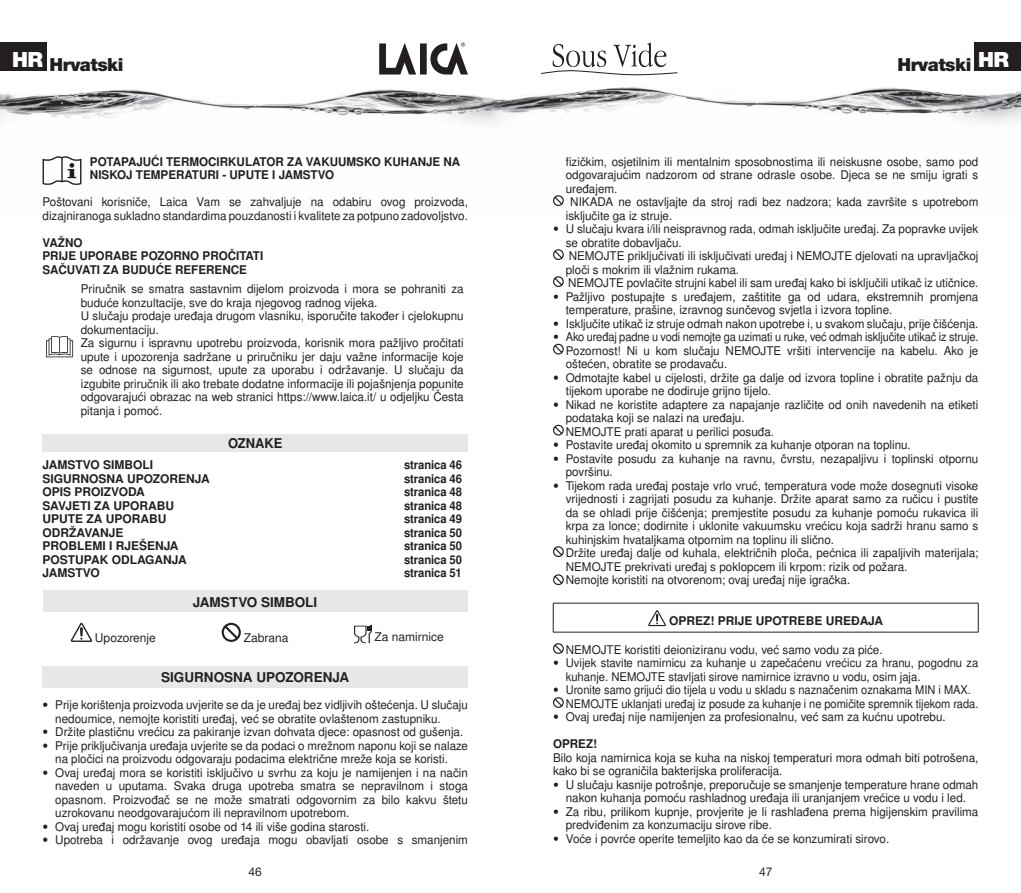
<style>
.page{position:relative;width:1021px;height:893px;background:#fff}
.page>*{position:absolute;margin:0;border:0;box-sizing:border-box;transform-origin:0 0}
.t1{font:900 18px "Helvetica Neue";letter-spacing:-.025em;color:#231f20}
.t2{font:700 13.5px "Nimbus San LCE";color:#231f20}
.t3{font:700 13.5px "Nimbus San LCE";color:#231f20;scale:.96 1}
.t4{font:12px/13.5px "Nimbus San LCE";color:#231f20}
.t5{font:12px/13.5px "Nimbus San LCE";color:#231f20;text-align:justify;scale:.92 1}
.t6{font:700 12px/13.5px "Nimbus San LCE";color:#231f20}
.t7{font:12px/13.5px "Nimbus San LCE";color:#231f20;scale:.96 1}
.t8{font:12px/13.5px "Nimbus San LCE";color:#231f20;scale:.94 1}
.t9{font:700 12px/13.5px "Nimbus San LCE";color:#231f20;text-align:justify;scale:.94 1}
.t10{font:12px "Helvetica Neue";color:#231f20}
.s1{font-family:"Helvetica Neue";font-weight:300;font-stretch:condensed}
</style>
<div class="page">
<img style="left:0;top:48px;width:1020px;height:137px">
<svg style="left:379px;top:43px;width:89px;height:32px"></svg>
<svg style="left:540px;top:43px;width:138px;height:32px"></svg>
<div style="left:0;top:43px;width:46px;height:28px;background:#231f20"></div>
<div style="left:974px;top:43px;width:46px;height:28px;background:#231f20"></div>
<svg style="left:43px;top:156px;width:38px;height:29px"></svg>
<svg style="left:46px;top:336px;width:27px;height:21px"></svg>
<div style="left:43px;top:434px;width:425px;height:18px;background:#e6e7e9"></div>
<div style="left:43px;top:591px;width:424px;height:21px;background:#e6e7e9"></div>
<svg style="left:71px;top:623px;width:21px;height:19px"></svg>
<svg style="left:222px;top:623px;width:19px;height:19px"></svg>
<svg style="left:354px;top:626px;width:18px;height:17px"></svg>
<div style="left:43px;top:666px;width:425px;height:21px;background:#e6e7e9"></div>
<svg style="left:553px;top:195px;width:11px;height:11px"></svg>
<svg style="left:553px;top:249px;width:11px;height:11px"></svg>
<svg style="left:553px;top:276px;width:11px;height:11px"></svg>
<svg style="left:553px;top:344px;width:11px;height:10px"></svg>
<svg style="left:553px;top:425px;width:11px;height:10px"></svg>
<svg style="left:553px;top:546px;width:11px;height:11px"></svg>
<svg style="left:553px;top:574px;width:11px;height:11px"></svg>
<hr style="left:553px;top:603px;width:425px;height:1px;background:#231f20">
<svg style="left:553px;top:603px;width:1px;height:29px"></svg>
<svg style="left:978px;top:603px;width:1px;height:29px"></svg>
<hr style="left:553px;top:632px;width:425px;height:1px;background:#231f20">
<svg style="left:648px;top:610px;width:18px;height:16px"></svg>
<svg style="left:553px;top:643px;width:11px;height:11px"></svg>
<svg style="left:553px;top:697px;width:11px;height:11px"></svg>
<h1 class="t1" style="left:12px;top:54px;width:113px"><sup>HR</sup> Hrvatski</h1>
<h1 class="t1" style="left:897px;top:54px;width:113px">Hrvatski <sup>HR</sup></h1>
<p class="t6" style="left:90px;top:155px;width:372px">POTAPAJUĆI TERMOCIRKULATOR ZA VAKUUMSKO KUHANJE NA<br>NISKOJ TEMPERATURI - UPUTE I JAMSTVO</p>
<p class="t4" style="left:43px;top:196px;width:427px">Poštovani korisniče, Laica Vam se zahvaljuje na odabiru ovog proizvoda, dizajniranoga sukladno standardima pouzdanosti i kvalitete za potpuno zadovoljstvo.</p>
<p class="t6" style="left:43px;top:236px;width:222px">VAŽNO<br>PRIJE UPORABE POZORNO PROČITATI<br>SAČUVATI ZA BUDUĆE REFERENCE</p>
<p class="t4" style="left:81px;top:283px;width:384px">Priručnik se smatra sastavnim dijelom proizvoda i mora se pohraniti za buduće konzultacije, sve do kraja njegovog radnog vijeka.<br>U slučaju prodaje uređaja drugom vlasniku, isporučite također i cjelokupnu dokumentaciju.<br>Za sigurnu i ispravnu upotrebu proizvoda, korisnik mora pažljivo pročitati upute i upozorenja sadržane u priručniku jer daju važne informacije koje se odnose na sigurnost, upute za uporabu i održavanje. U slučaju da izgubite priručnik ili ako trebate dodatne informacije ili pojašnjenja popunite odgovarajući obrazac na web stranici https://www.laica.it/ u odjeljku Česta pitanja i pomoć.</p>
<p class="t3" style="left:228px;top:435px;width:58px">OZNAKE</p>
<p class="t6" style="left:43px;top:459px;width:169px">JAMSTVO SIMBOLI<br>SIGURNOSNA UPOZORENJA<br>OPIS PROIZVODA<br>SAVJETI ZA UPORABU<br>UPUTE ZA UPORABU<br>ODRŽAVANJE<br>PROBLEMI I RJEŠENJA<br>POSTUPAK ODLAGANJA<br>JAMSTVO</p>
<p class="t9" style="left:404px;top:459px;width:63px">stranica 46 stranica 46 stranica 48 stranica 48 stranica 49 stranica 50 stranica 50 stranica 50 stranica 51</p>
<p class="t2" style="left:193px;top:594px;width:126px">JAMSTVO SIMBOLI</p>
<p class="t4" style="left:95px;top:631px;width:62px">Upozorenje</p>
<p class="t4" style="left:244px;top:631px;width:46px">Zabrana</p>
<p class="t4" style="left:374px;top:631px;width:71px">Za namirnice</p>
<p class="t2" style="left:161px;top:669px;width:189px">SIGURNOSNA UPOZORENJA</p>
<p class="t4" style="left:55px;top:698px;width:414px;text-indent:-13px"><span class="s1">•</span> Prije korištenja proizvoda uvjerite se da je uređaj bez vidljivih oštećenja. U slučaju nedoumice, nemojte koristiti uređaj, već se obratite ovlaštenom zastupniku.</p>
<p class="t4" style="left:43px;top:725px;width:422px"><span class="s1">•</span> Držite plastičnu vrećicu za pakiranje izvan dohvata djece: opasnost od gušenja.</p>
<p class="t7" style="left:55px;top:739px;width:431px;text-indent:-13px"><span class="s1">•</span> Prije priključivanja uređaja uvjerite se da podaci o mrežnom naponu koji se nalaze na pločici na proizvodu odgovaraju podacima električne mreže koja se koristi.</p>
<p class="t4" style="left:55px;top:766px;width:414px;text-align:justify;text-indent:-13px"><span class="s1">•</span> Ovaj uređaj mora se koristiti isključivo u svrhu za koju je namijenjen i na način naveden u uputama. Svaka druga upotreba smatra se nepravilnom i stoga opasnom. Proizvođač se ne može smatrati odgovornim za bilo kakvu štetu uzrokovanu neodgovarajućom ili nepravilnom upotrebom.</p>
<p class="t4" style="left:43px;top:820px;width:328px"><span class="s1">•</span> Ovaj uređaj mogu koristiti osobe od 14 ili više godina starosti.</p>
<p class="t4" style="left:43px;top:833px;width:427px"><span class="s1">•</span> Upotreba i održavanje ovog uređaja mogu obavljati osobe s smanjenim</p>
<p class="t4" style="left:566px;top:155px;width:414px">fizičkim, osjetilnim ili mentalnim sposobnostima ili neiskusne osobe, samo pod</p>
<p class="t4" style="left:566px;top:168px;width:414px">odgovarajućim nadzorom od strane odrasle osobe. Djeca se ne smiju igrati s</p>
<p class="t4" style="left:566px;top:182px;width:53px">uređajem.</p>
<p class="t4" style="left:570px;top:195px;width:409px">NIKADA ne ostavljajte da stroj radi bez nadzora; kada završite s upotrebom</p>
<p class="t4" style="left:566px;top:209px;width:108px">isključite ga iz struje.</p>
<p class="t4" style="left:566px;top:222px;width:414px;text-indent:-13px"><span class="s1">•</span> U slučaju kvara i/ili neispravnog rada, odmah isključite uređaj. Za popravke uvijek se obratite dobavljaču.<br>NEMOJTE priključivati ili isključivati uređaj i NEMOJTE djelovati na upravljačkoj ploči s mokrim ili vlažnim rukama.<br>NEMOJTE povlačite strujni kabel ili sam uređaj kako bi isključili utikač iz utičnice.</p>
<p class="t4" style="left:566px;top:290px;width:414px;text-indent:-13px"><span class="s1">•</span> Pažljivo postupajte s uređajem, zaštitite ga od udara, ekstremnih promjena temperature, prašine, izravnog sunčevog svjetla i izvora topline.</p>
<p class="t4" style="left:553px;top:317px;width:427px"><span class="s1">•</span> Isključite utikač iz struje odmah nakon upotrebe i, u svakom slučaju, prije čišćenja.</p>
<p class="t5" style="left:566px;top:330px;width:450px;text-indent:-13px"><span class="s1">•</span> Ako uređaj padne u vodi nemojte ga uzimati u ruke, već odmah isključite utikač iz struje.<br>Pozornost! Ni u kom slučaju NEMOJTE vršiti intervencije na kabelu. Ako je oštećen, obratite se prodavaču.</p>
<p class="t4" style="left:566px;top:371px;width:414px;text-indent:-13px"><span class="s1">•</span> Odmotajte kabel u cijelosti, držite ga dalje od izvora topline i obratite pažnju da tijekom uporabe ne dodiruje grijno tijelo.</p>
<p class="t4" style="left:566px;top:398px;width:414px;text-indent:-13px"><span class="s1">•</span> Nikad ne koristite adaptere za napajanje različite od onih navedenih na etiketi podataka koji se nalazi na uređaju.<br>NEMOJTE prati aparat u perilici posuđa.</p>
<p class="t4" style="left:553px;top:438px;width:359px"><span class="s1">•</span> Postavite uređaj okomito u spremnik za kuhanje otporan na toplinu.</p>
<p class="t4" style="left:566px;top:452px;width:414px;text-indent:-13px"><span class="s1">•</span> Postavite posudu za kuhanje na ravnu, čvrstu, nezapaljivu i toplinski otpornu površinu.</p>
<p class="t4" style="left:566px;top:479px;width:414px;text-indent:-13px"><span class="s1">•</span> Tijekom rada uređaj postaje vrlo vruć, temperatura vode može dosegnuti visoke vrijednosti i zagrijati posudu za kuhanje. Držite aparat samo za ručicu i pustite da se ohladi prije čišćenja; premjestite posudu za kuhanje pomoću rukavica ili krpa za lonce; dodirnite i uklonite vakuumsku vrećicu koja sadrži hranu samo s kuhinjskim hvataljkama otpornim na toplinu ili slično.<br>Držite uređaj dalje od kuhala, električnih ploča, pećnica ili zapaljivih materijala; NEMOJTE prekrivati uređaj s poklopcem ili krpom: rizik od požara.<br>Nemojte koristiti na otvorenom; ovaj uređaj nije igračka.</p>
<p class="t6" style="left:669px;top:614px;width:215px">OPREZ! PRIJE UPOTREBE UREĐAJA</p>
<p class="t4" style="left:566px;top:643px;width:318px">NEMOJTE koristiti deioniziranu vodu, već samo vodu za piće.</p>
<p class="t8" style="left:566px;top:657px;width:440px;text-indent:-13px"><span class="s1">•</span> Uvijek stavite namirnicu za kuhanje u zapečaćenu vrećicu za hranu, pogodnu za kuhanje. NEMOJTE stavljati sirove namirnice izravno u vodu, osim jaja.</p>
<p class="t5" style="left:566px;top:684px;width:450px;text-indent:-13px"><span class="s1">•</span> Uronite samo grijući dio tijela u vodu u skladu s naznačenim oznakama MIN i MAX.<br>NEMOJTE uklanjati uređaj iz posude za kuhanje i ne pomičite spremnik tijekom rada.</p>
<p class="t4" style="left:553px;top:711px;width:394px"><span class="s1">•</span> Ovaj uređaj nije namijenjen za profesionalnu, već sam za kućnu upotrebu.</p>
<p class="t6" style="left:553px;top:738px;width:45px">OPREZ!</p>
<p class="t4" style="left:553px;top:751px;width:427px">Bilo koja namirnica koja se kuha na niskoj temperaturi mora odmah biti potrošena, kako bi se ograničila bakterijska proliferacija.</p>
<p class="t4" style="left:553px;top:778px;width:427px;text-align:center"><span class="s1">•</span> U slučaju kasnije potrošnje, preporučuje se smanjenje temperature hrane odmah nakon kuhanja pomoću rashladnog uređaja ili uranjanjem vrećice u vodu i led.</p>
<p class="t4" style="left:566px;top:805px;width:414px;text-indent:-13px"><span class="s1">•</span> Za ribu, prilikom kupnje, provjerite je li rashlađena prema higijenskim pravilima predviđenim za konzumaciju sirove ribe.</p>
<p class="t4" style="left:553px;top:832px;width:338px"><span class="s1">•</span> Voće i povrće operite temeljito kao da će se konzumirati sirovo.</p>
<p class="t10" style="left:248px;top:865px;width:15px">46</p>
<p class="t10" style="left:759px;top:865px;width:15px">47</p>
</div>
